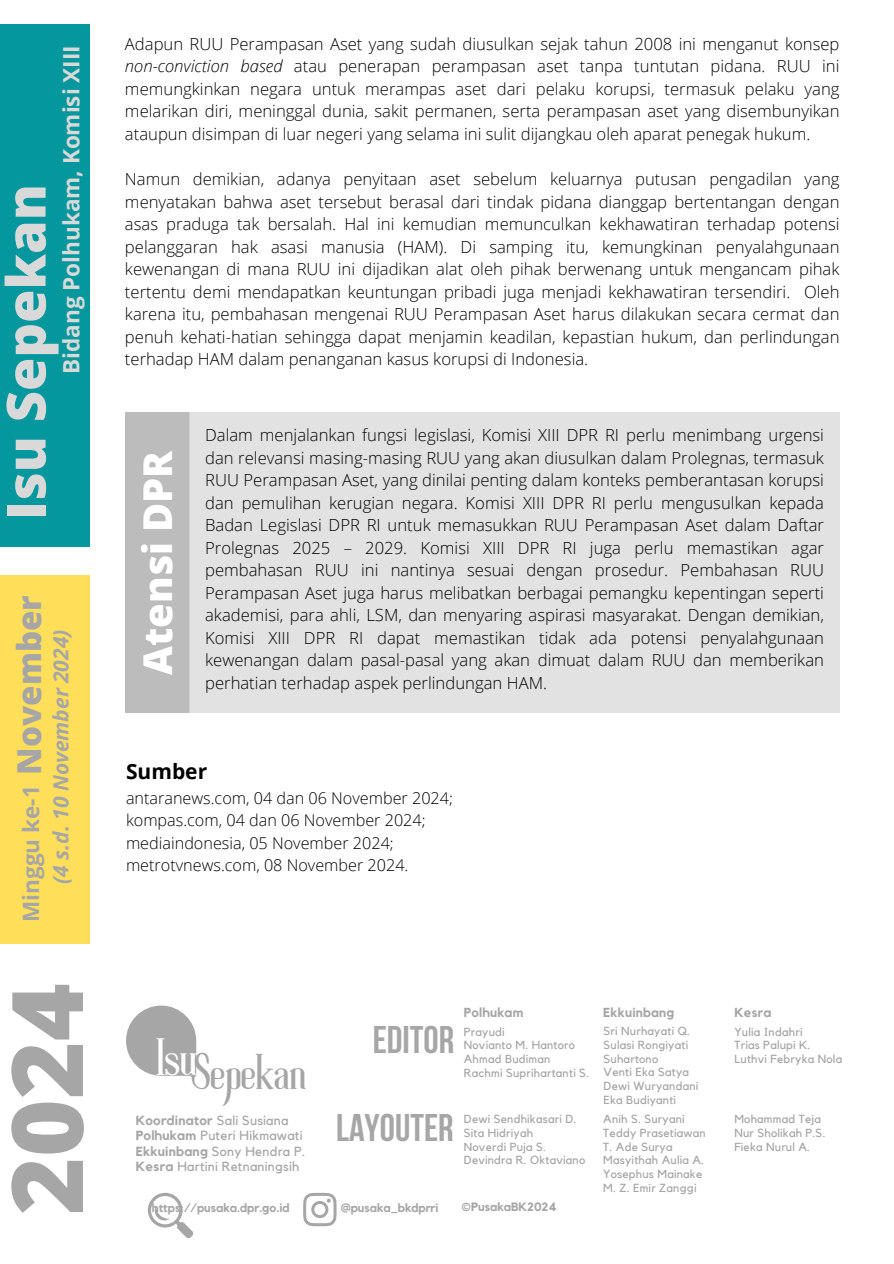
<style>
.page{position:relative;width:894px;height:1264px;background:#fff}
.page>*{position:absolute;margin:0;border:0;box-sizing:border-box;transform-origin:0 0}
.t1{font:800 98.85px "Open Sans";color:#a6a6a6}
.t2{font:800 54px "Open Sans";color:#d9d9d9}
.t3{font:47.55px "Roller Coaster";color:#fff}
.t4{font:45.3px "Roller Coaster";color:#a6a6a6}
.t5{font:800 39.75px "Open Sans";color:#fff}
.t6{font:700 38.4px "Bebas Neue";color:#a6a6a6}
.t7{font:800 33px "Open Sans";color:#a6a6a6}
.t8{font:700 22.5px "Open Sans";color:#d9d9d9}
.t9{font:700 22.5px "Open Sans";color:#a6a6a6}
.t10{font:italic 700 21px "Open Sans";color:#a6a6a6}
.t11{font:700 21px "Open Sans";color:#000}
.t12{font:300 16.65px/22.5px "Open Sans";color:#000;text-align:justify}
.t13{font:300 16.2px "Open Sans";color:#000}
.t14{font:13.2px "Kollektif";letter-spacing:.02em;color:#a6a6a6}
.t15{font:700 13.2px "Kollektif";letter-spacing:.02em;color:#a6a6a6}
.t16{font:700 13.05px "Kollektif";letter-spacing:.02em;color:#a6a6a6}
.t17{font:700 12px "Kollektif";color:#a6a6a6}
.t18{font:11.7px "Kollektif";letter-spacing:.02em;color:#a6a6a6}
.s1{font-style:italic}
.s2{font-weight:400}
.s3{font-weight:700}
</style>
<div class="page">
<div style="left:125px;top:412px;width:64px;height:301px;background:#bcbcbc"></div>
<div style="left:189px;top:412px;width:650px;height:301px;background:#e2e2e2"></div>
<div style="left:0;top:25px;width:89px;height:522px;background:#04979d"></div>
<div style="left:0;top:575px;width:89px;height:368px;background:#ffde59"></div>
<svg style="left:126px;top:1005px;width:70px;height:70px"></svg>
<svg style="left:303px;top:1192px;width:33px;height:34px"></svg>
<svg style="left:148px;top:1192px;width:45px;height:46px"></svg>
<p class="t8" style="left:55px;top:374px;width:330px;rotate:-90deg">Bidang Polhukam, Komisi XIII</p>
<p class="t2" style="left:-12px;top:520px;width:337px;rotate:-90deg">Isu Sepekan</p>
<p class="t7" style="left:6px;top:774px;width:181px;rotate:-90deg">November</p>
<p class="t9" style="left:15px;top:921px;width:138px;rotate:-90deg">Minggu ke-1</p>
<p class="t10" style="left:46px;top:883px;width:257px;rotate:-90deg">(4 s.d. 10 November 2024)</p>
<p class="t1" style="left:-23px;top:1214px;width:233px;rotate:-90deg">2024</p>
<p class="t12" style="left:125px;top:32px;width:715px">Adapun RUU Perampasan Aset yang sudah diusulkan sejak tahun 2008 ini menganut konsep <span class="s1">non-conviction based</span> atau penerapan perampasan aset tanpa tuntutan pidana. RUU ini memungkinkan negara untuk merampas aset dari pelaku korupsi, termasuk pelaku yang melarikan diri, meninggal dunia, sakit permanen, serta perampasan aset yang disembunyikan ataupun disimpan di luar negeri yang selama ini sulit dijangkau oleh aparat penegak hukum.</p>
<p class="t12" style="left:125px;top:167px;width:715px">Namun demikian, adanya penyitaan aset sebelum keluarnya putusan pengadilan yang menyatakan bahwa aset tersebut berasal dari tindak pidana dianggap bertentangan dengan asas praduga tak bersalah. Hal ini kemudian memunculkan kekhawatiran terhadap potensi pelanggaran hak asasi manusia (HAM). Di samping itu, kemungkinan penyalahgunaan kewenangan di mana RUU ini dijadikan alat oleh pihak berwenang untuk mengancam pihak tertentu demi mendapatkan keuntungan pribadi juga menjadi kekhawatiran tersendiri. Oleh karena itu, pembahasan mengenai RUU Perampasan Aset harus dilakukan secara cermat dan penuh kehati-hatian sehingga dapat menjamin keadilan, kepastian hukum, dan perlindungan terhadap HAM dalam penanganan kasus korupsi di Indonesia.</p>
<p class="t5" style="left:130px;top:675px;width:226px;rotate:-90deg">Atensi DPR</p>
<p class="t12" style="left:205px;top:423px;width:620px">Dalam menjalankan fungsi legislasi, Komisi XIII DPR RI perlu menimbang urgensi dan relevansi masing-masing RUU yang akan diusulkan dalam Prolegnas, termasuk RUU Perampasan Aset, yang dinilai penting dalam konteks pemberantasan korupsi dan pemulihan kerugian negara. Komisi XIII DPR RI perlu mengusulkan kepada Badan Legislasi DPR RI untuk memasukkan RUU Perampasan Aset dalam Daftar Prolegnas 2025 – 2029. Komisi XIII DPR RI juga perlu memastikan agar pembahasan RUU ini nantinya sesuai dengan prosedur. Pembahasan RUU Perampasan Aset juga harus melibatkan berbagai pemangku kepentingan seperti akademisi, para ahli, LSM, dan menyaring aspirasi masyarakat. Dengan demikian, Komisi XIII DPR RI dapat memastikan tidak ada potensi penyalahgunaan kewenangan dalam pasal-pasal yang akan dimuat dalam RUU dan memberikan</p>
<p class="t12" style="left:205px;top:671px;width:343px">perhatian terhadap aspek perlindungan HAM.</p>
<p class="t11" style="left:126px;top:756px;width:83px">Sumber</p>
<p class="t13" style="left:126px;top:786px;width:328px">antaranews.com, 04 dan 06 November 2024;</p>
<p class="t13" style="left:126px;top:808px;width:301px">kompas.com, 04 dan 06 November 2024;</p>
<p class="t13" style="left:126px;top:831px;width:269px">mediaindonesia, 05 November 2024;</p>
<p class="t13" style="left:126px;top:853px;width:284px">metrotvnews.com, 08 November 2024.</p>
<h2 class="t3" style="left:157px;top:1039px;width:43px">Isu</h2>
<p class="t4" style="left:191px;top:1054px;width:117px">Sepekan</p>
<p class="t15" style="left:136px;top:1113px;width:154px">Koordinator <span class="s2">Sali Susiana</span></p>
<p class="t14" style="left:136px;top:1129px;width:168px"><span class="s3">Polhukam</span> Puteri Hikmawati</p>
<p class="t14" style="left:136px;top:1144px;width:171px"><span class="s3">Ekkuinbang</span> Sony Hendra P.</p>
<p class="t14" style="left:136px;top:1160px;width:165px"><span class="s3">Kesra</span> Hartini Retnaningsih</p>
<h6 class="t17" style="left:152px;top:1202px;width:139px">https://pusaka.dpr.go.id</h6>
<p class="t6" style="left:372px;top:1024px;width:83px">EDITOR</p>
<p class="t16" style="left:463px;top:1006px;width:61px">Polhukam</p>
<p class="t18" style="left:463px;top:1026px;width:42px">Prayudi</p>
<p class="t18" style="left:463px;top:1039px;width:113px">Novianto M. Hantoro</p>
<h5 class="t18" style="left:463px;top:1053px;width:88px">Ahmad Budiman</h5>
<p class="t18" style="left:463px;top:1067px;width:127px">Rachmi Suprihartanti S.</p>
<p class="t6" style="left:336px;top:1112px;width:119px">LAYOUTER</p>
<p class="t18" style="left:463px;top:1113px;width:114px">Dewi Sendhikasari D.</p>
<p class="t18" style="left:463px;top:1127px;width:71px">Sita Hidriyah</p>
<p class="t18" style="left:463px;top:1141px;width:84px">Noverdi Puja S.</p>
<p class="t18" style="left:463px;top:1154px;width:123px">Devindra R. Oktaviano</p>
<p class="t17" style="left:340px;top:1202px;width:99px">@pusaka_bkdprri</p>
<p class="t17" style="left:461px;top:1201px;width:97px">©PusakaBK2024</p>
<p class="t16" style="left:603px;top:1006px;width:72px">Ekkuinbang</p>
<p class="t18" style="left:603px;top:1025px;width:88px">Sri Nurhayati Q.</p>
<h5 class="t18" style="left:603px;top:1039px;width:86px">Sulasi Rongiyati</h5>
<p class="t18" style="left:603px;top:1053px;width:56px">Suhartono</p>
<p class="t18" style="left:603px;top:1066px;width:87px">Venti Eka Satya</p>
<p class="t18" style="left:603px;top:1080px;width:96px">Dewi Wuryandani</p>
<p class="t18" style="left:603px;top:1094px;width:74px">Eka Budiyanti</p>
<h1 class="t18" style="left:603px;top:1113px;width:83px">Anih S. Suryani</h1>
<h3 class="t18" style="left:603px;top:1127px;width:104px">Teddy Prasetiawan</h3>
<h3 class="t18" style="left:603px;top:1141px;width:71px">T. Ade Surya</h3>
<p class="t18" style="left:603px;top:1154px;width:102px">Masyithah Aulia A.</p>
<p class="t18" style="left:603px;top:1168px;width:100px">Yosephus Mainake</p>
<p class="t18" style="left:603px;top:1182px;width:95px">M. Z. Emir Zanggi</p>
<h4 class="t16" style="left:734px;top:1006px;width:39px">Kesra</h4>
<p class="t18" style="left:734px;top:1026px;width:70px">Yulia Indahri</p>
<p class="t18" style="left:734px;top:1039px;width:77px">Trias Palupi K.</p>
<p class="t18" style="left:734px;top:1053px;width:109px">Luthvi Febryka Nola</p>
<p class="t18" style="left:734px;top:1113px;width:88px">Mohammad Teja</p>
<p class="t18" style="left:734px;top:1127px;width:93px">Nur Sholikah P.S.</p>
<p class="t18" style="left:734px;top:1141px;width:77px">Fieka Nurul A.</p>
</div>
